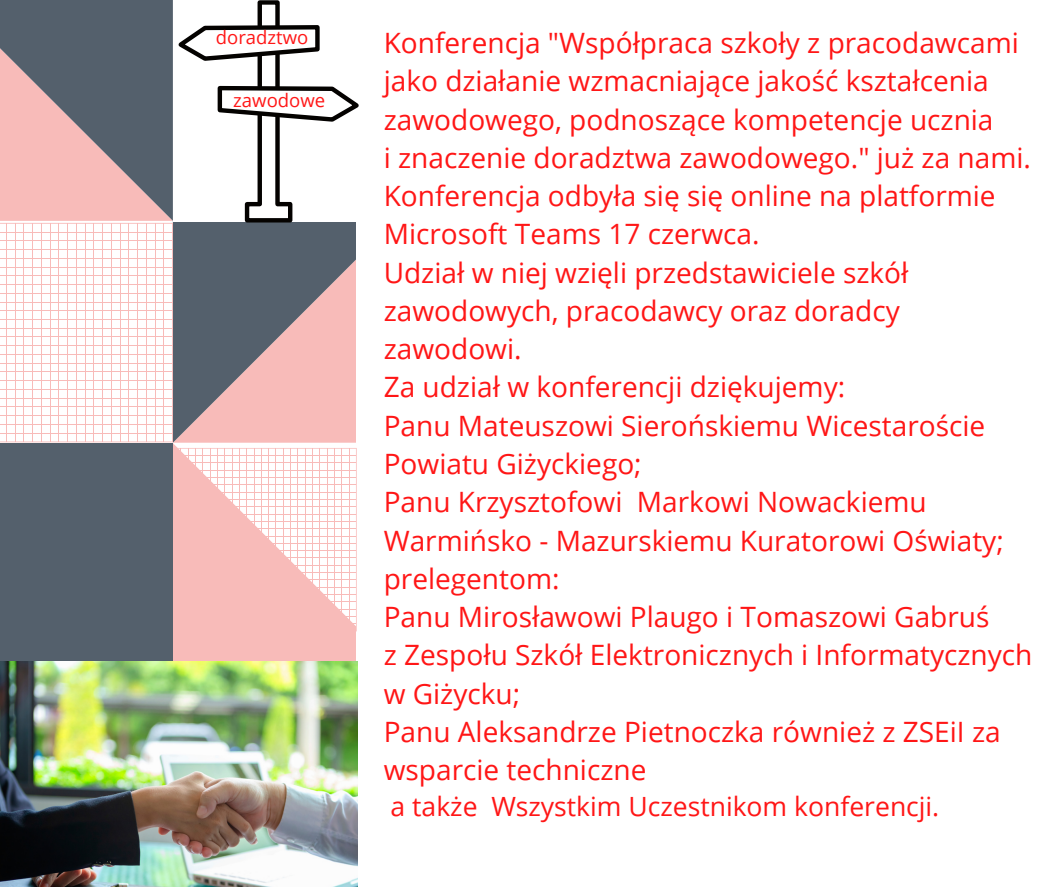
<style>
.page{position:relative;width:1058px;height:887px;background:#fff}
.page>*{position:absolute;margin:0;border:0;box-sizing:border-box;transform-origin:0 0}
.t1{font:28.05px/38.2px "Open Sans";color:#ff1616}
.t2{font:26.55px "Open Sans";color:#ff1616}
.t3{font:18.6px "Open Sans";color:#ff1616}
.t4{font:18.45px "Open Sans";color:#ff1616}
</style>
<div class="page">
<svg style="left:173px;top:443px;width:183px;height:218px;background:#f8c4c2"></svg>
<svg style="left:173px;top:222px;width:183px;height:220px;background:#98858c"></svg>
<div style="left:0;top:442px;width:173px;height:222px;background:#54606c"></div>
<svg style="left:0;top:0;width:173px;height:221px;background:#94838a"></svg>
<svg style="left:173px;top:448px;width:184px;height:183px"></svg>
<img style="left:0;top:661px;width:358px;height:225px">
<svg style="left:178px;top:0;width:180px;height:223px"></svg>
<svg style="left:0;top:223px;width:173px;height:219px"></svg>
<p class="t4" style="left:216px;top:24px;width:94px">doradztwo</p>
<p class="t3" style="left:233px;top:87px;width:93px">zawodowe</p>
<p class="t1" style="left:384px;top:23px;width:648px">Konferencja "Współpraca szkoły z pracodawcami jako działanie wzmacniające jakość kształcenia zawodowego, podnoszące kompetencje ucznia<br>i znaczenie doradztwa zawodowego." już za nami.</p>
<p class="t1" style="left:384px;top:176px;width:613px">Konferencja odbyła się się online na platformie<br>Microsoft Teams 17 czerwca.</p>
<p class="t1" style="left:384px;top:252px;width:526px">Udział w niej wzięli przedstawiciele szkół zawodowych, pracodawcy oraz doradcy zawodowi.</p>
<p class="t1" style="left:384px;top:367px;width:463px">Za udział w konferencji dziękujemy:</p>
<p class="t1" style="left:384px;top:405px;width:603px">Panu Mateuszowi Sierońskiemu Wicestaroście<br>Powiatu Giżyckiego;</p>
<p class="t1" style="left:384px;top:482px;width:621px">Panu Krzysztofowi Markowi Nowackiemu<br>Warmińsko - Mazurskiemu Kuratorowi Oświaty;</p>
<p class="t1" style="left:384px;top:558px;width:177px">prelegentom:</p>
<p class="t1" style="left:384px;top:597px;width:650px">Panu Mirosławowi Plaugo i Tomaszowi Gabruś<br>z Zespołu Szkół Elektronicznych i Informatycznych w Giżycku;</p>
<p class="t1" style="left:384px;top:711px;width:618px">Panu Aleksandrze Pietnoczka również z ZSEiI za wsparcie techniczne</p>
<p class="t2" style="left:390px;top:787px;width:550px">a także Wszystkim Uczestnikom konferencji.</p>
</div>
